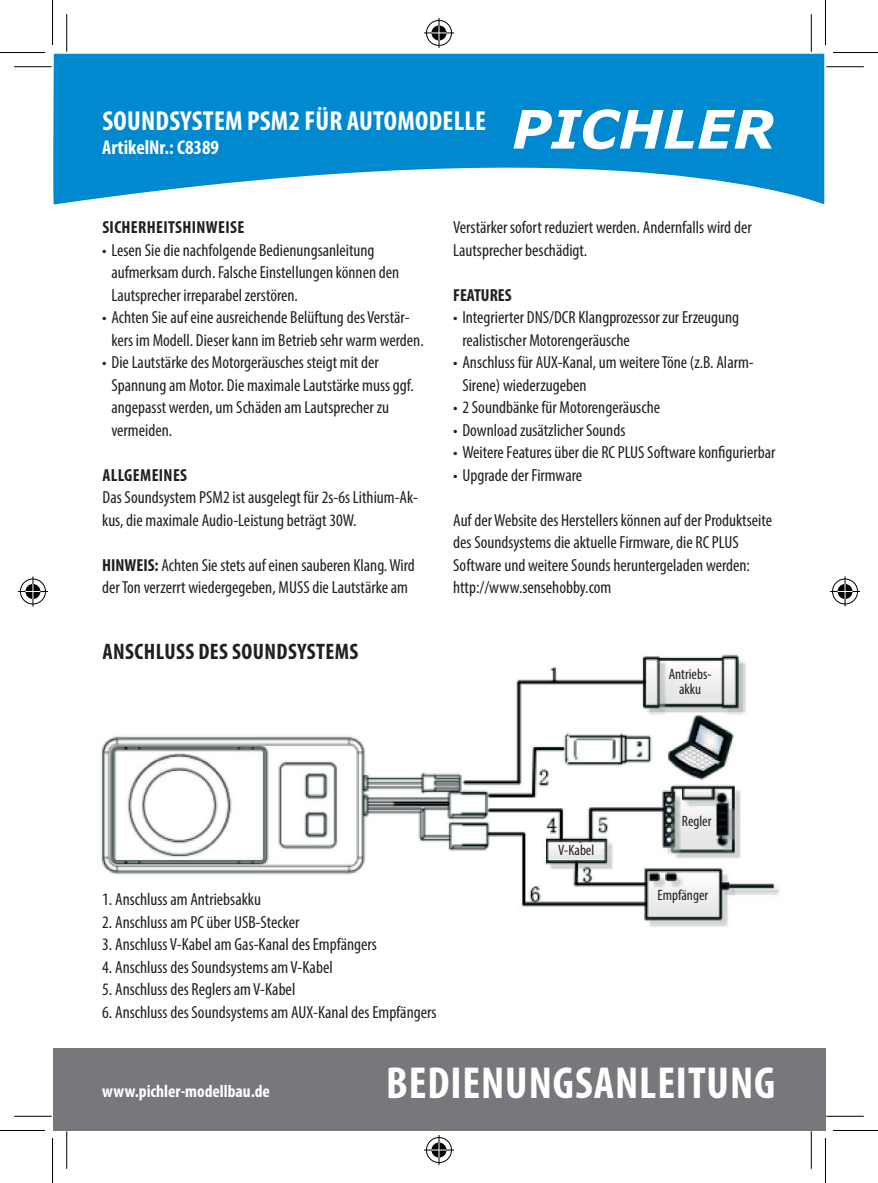
<style>
.page{position:relative;width:878px;height:1183px;background:#fff}
.page>*{position:absolute;margin:0;border:0;box-sizing:border-box;transform-origin:0 0}
.t1{font:700 condensed 45px "Myriad Pro";letter-spacing:.02em;color:#fff}
.t2{font:700 condensed 27.5px "Myriad Pro";letter-spacing:.01em;color:#fff}
.t3{font:700 condensed 22.5px "Myriad Pro";letter-spacing:.02em;color:#231f20}
.t4{font:700 condensed 20px "Myriad Pro";color:#fff}
.t5{font:condensed 17.5px/22.5px "Myriad Pro";color:#231f20}
.t6{font:700 condensed 17.5px "Myriad Pro";letter-spacing:.02em;color:#231f20}
.t7{font:700 condensed 17.5px "Myriad Pro";color:#fff}
.t8{font:700 condensed 17.5px "Myriad Pro";color:#231f20}
.t9{font:condensed 15px/15px "Myriad Pro";color:#231f20;text-align:center}
.s1{font-weight:700}
</style>
<div class="page">
<svg style="left:53px;top:54px;width:771px;height:151px;fill:#0089cf"></svg>
<div style="left:53px;top:1047px;width:772px;height:83px;background:#76787b"></div>
<svg style="left:513px;top:109px;width:260px;height:40px"></svg>
<img style="left:101px;top:654px;width:679px;height:273px">
<hr style="left:14px;top:66px;width:38px;height:1px;background:#000">
<hr style="left:826px;top:66px;width:37px;height:1px;background:#000">
<hr style="left:14px;top:1115px;width:38px;height:1px;background:#000">
<hr style="left:826px;top:1115px;width:37px;height:1px;background:#000">
<hr style="left:66px;top:14px;width:1px;height:38px;background:#000">
<hr style="left:66px;top:1130px;width:1px;height:38px;background:#000">
<hr style="left:810px;top:14px;width:1px;height:38px;background:#000">
<hr style="left:810px;top:1130px;width:1px;height:38px;background:#000">
<hr style="left:0;top:52px;width:45px;height:1px;background:#000">
<hr style="left:832px;top:52px;width:45px;height:1px;background:#000">
<hr style="left:0;top:1129px;width:45px;height:1px;background:#000">
<hr style="left:832px;top:1129px;width:45px;height:1px;background:#000">
<hr style="left:52px;top:0;width:1px;height:45px;background:#000">
<hr style="left:52px;top:1137px;width:1px;height:45px;background:#000">
<hr style="left:825px;top:0;width:1px;height:45px;background:#000">
<hr style="left:825px;top:1137px;width:1px;height:45px;background:#000">
<div style="left:425px;top:19px;width:28px;height:28px;border:3px solid #fff;border-radius:50%"></div>
<hr style="left:424px;top:31px;width:30px;height:3px;background:#fff">
<hr style="left:437px;top:18px;width:3px;height:30px;background:#fff">
<div style="left:430px;top:24px;width:18px;height:18px;border:3px solid #fff;border-radius:50%"></div>
<div style="left:426px;top:20px;width:26px;height:26px;border:1px solid #000;border-radius:50%"></div>
<hr style="left:424px;top:32px;width:30px;height:1px;background:#000">
<hr style="left:438px;top:18px;width:1px;height:30px;background:#000">
<svg style="left:431px;top:25px;width:15px;height:15px"></svg>
<div style="left:425px;top:1135px;width:28px;height:28px;border:3px solid #fff;border-radius:50%"></div>
<hr style="left:424px;top:1148px;width:30px;height:3px;background:#fff">
<hr style="left:437px;top:1134px;width:3px;height:30px;background:#fff">
<div style="left:430px;top:1140px;width:18px;height:18px;border:3px solid #fff;border-radius:50%"></div>
<div style="left:426px;top:1136px;width:26px;height:26px;border:1px solid #000;border-radius:50%"></div>
<hr style="left:424px;top:1149px;width:30px;height:1px;background:#000">
<hr style="left:438px;top:1134px;width:1px;height:30px;background:#000">
<svg style="left:431px;top:1142px;width:15px;height:15px"></svg>
<div style="left:19px;top:577px;width:28px;height:28px;border:3px solid #fff;border-radius:50%"></div>
<hr style="left:18px;top:590px;width:30px;height:3px;background:#fff">
<hr style="left:31px;top:576px;width:3px;height:30px;background:#fff">
<div style="left:24px;top:582px;width:18px;height:18px;border:3px solid #fff;border-radius:50%"></div>
<div style="left:20px;top:578px;width:26px;height:26px;border:1px solid #000;border-radius:50%"></div>
<hr style="left:18px;top:591px;width:30px;height:1px;background:#000">
<hr style="left:32px;top:576px;width:1px;height:30px;background:#000">
<svg style="left:25px;top:584px;width:15px;height:15px"></svg>
<div style="left:830px;top:577px;width:29px;height:28px;border:3px solid #fff;border-radius:50%"></div>
<hr style="left:830px;top:590px;width:30px;height:3px;background:#fff">
<hr style="left:843px;top:576px;width:3px;height:30px;background:#fff">
<div style="left:835px;top:582px;width:19px;height:18px;border:3px solid #fff;border-radius:50%"></div>
<div style="left:832px;top:578px;width:25px;height:26px;border:1px solid #000;border-radius:50%"></div>
<hr style="left:830px;top:591px;width:30px;height:1px;background:#000">
<hr style="left:844px;top:576px;width:1px;height:30px;background:#000">
<svg style="left:837px;top:584px;width:15px;height:15px"></svg>
<h2 class="t2" style="left:102px;top:103px;width:385px">SOUNDSYSTEM PSM2 FÜR AUTOMODELLE</h2>
<p class="t4" style="left:102px;top:135px;width:118px">ArtikelNr.: C8389</p>
<p class="t6" style="left:102px;top:216px;width:143px">SICHERHEITSHINWEISE</p>
<p class="t5" style="left:111px;top:238px;width:289px;text-indent:-9px">• Lesen Sie die nachfolgende Bedienungsanleitung aufmerksam durch. Falsche Einstellungen können den<br>Lautsprecher irreparabel zerstören.</p>
<p class="t5" style="left:111px;top:306px;width:314px;text-indent:-9px">• Achten Sie auf eine ausreichende Belüftung des Verstär&shy;kers im Modell. Dieser kann im Betrieb sehr warm werden.</p>
<p class="t5" style="left:111px;top:351px;width:304px;text-indent:-9px">• Die Lautstärke des Motorgeräusches steigt mit der Spannung am Motor. Die maximale Lautstärke muss ggf. angepasst werden, um Schäden am Lautsprecher zu vermeiden.</p>
<p class="t6" style="left:102px;top:464px;width:86px">ALLGEMEINES</p>
<p class="t5" style="left:102px;top:486px;width:317px">Das Soundsystem PSM2 ist ausgelegt für 2s-6s Lithium-Ak&shy;kus, die maximale Audio-Leistung beträgt 30W.</p>
<p class="t5" style="left:102px;top:553px;width:314px"><span class="s1">HINWEIS:</span> Achten Sie stets auf einen sauberen Klang. Wird der Ton verzerrt wiedergegeben, MUSS die Lautstärke am</p>
<p class="t3" style="left:102px;top:637px;width:257px">ANSCHLUSS DES SOUNDSYSTEMS</p>
<p class="t5" style="left:453px;top:216px;width:300px">Verstärker sofort reduziert werden. Andernfalls wird der<br>Lautsprecher beschädigt.</p>
<p class="t8" style="left:453px;top:284px;width:60px">FEATURES</p>
<p class="t5" style="left:462px;top:306px;width:278px;text-indent:-9px">• Integrierter DNS/DCR Klangprozessor zur Erzeugung realistischer Motorengeräusche</p>
<p class="t5" style="left:462px;top:351px;width:293px;text-indent:-9px">• Anschluss für AUX-Kanal, um weitere Töne (z.B. Alarm-<br>Sirene) wiederzugeben</p>
<p class="t5" style="left:453px;top:396px;width:208px">• 2 Soundbänke für Motorengeräusche</p>
<p class="t5" style="left:453px;top:418px;width:174px">• Download zusätzlicher Sounds</p>
<p class="t5" style="left:453px;top:441px;width:324px">• Weitere Features über die RC PLUS Software konfigurierbar</p>
<p class="t5" style="left:453px;top:463px;width:130px">• Upgrade der Firmware</p>
<p class="t5" style="left:453px;top:508px;width:320px">Auf der Website des Herstellers können auf der Produktseite des Soundsystems die aktuelle Firmware, die RC PLUS Software und weitere Sounds heruntergeladen werden: http://www.sensehobby.com</p>
<p class="t9" style="left:668px;top:666px;width:44px">Antriebs&shy;akku</p>
<p class="t5" style="left:102px;top:887px;width:160px">1. Anschluss am Antriebsakku</p>
<p class="t5" style="left:102px;top:910px;width:199px">2. Anschluss am PC über USB-Stecker</p>
<p class="t5" style="left:102px;top:932px;width:276px">3. Anschluss V-Kabel am Gas-Kanal des Empfängers</p>
<p class="t5" style="left:102px;top:955px;width:232px">4. Anschluss des Soundsystems am V-Kabel</p>
<p class="t5" style="left:102px;top:977px;width:195px">5. Anschluss des Reglers am V-Kabel</p>
<p class="t5" style="left:102px;top:1000px;width:336px">6. Anschluss des Soundsystems am AUX-Kanal des Empfängers</p>
<p class="t9" style="left:558px;top:842px;width:38px">V-Kabel</p>
<p class="t9" style="left:681px;top:812px;width:31px">Regler</p>
<p class="t9" style="left:657px;top:886px;width:52px">Empfänger</p>
<p class="t7" style="left:102px;top:1079px;width:169px">www.pichler-modellbau.de</p>
<h1 class="t1" style="left:386px;top:1054px;width:391px">BEDIENUNGSANLEITUNG</h1>
</div>
